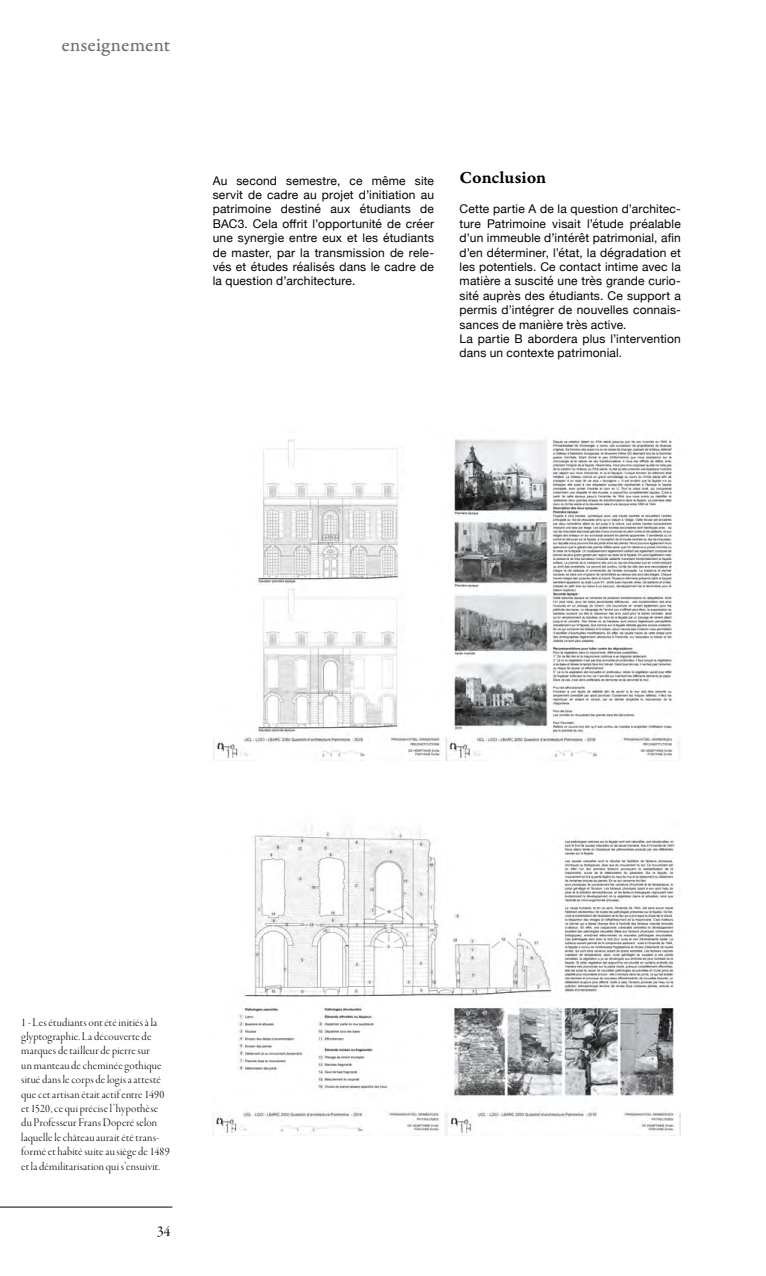
<style>
.page{position:relative;width:766px;height:1276px;background:#fff}
.page>*{position:absolute;margin:0;border:0;box-sizing:border-box;transform-origin:0 0}
.t1{font:19.5px "Garamond Premr Pro Capt";letter-spacing:.005em;color:#706f6f}
.t2{font:18px "Garamond Premr Pro Smbd Capt";color:#000}
.t3{font:15px "Garamond Premr Pro Subh";color:#000}
.t4{font:12px/14.4px "Helvetica Neue";letter-spacing:.015em;color:#000;text-align:justify}
.t5{font:12px/14.4px "Garamond Premr Pro Lt Disp";letter-spacing:.015em;color:#000}
</style>
<div class="page">
<img style="left:213px;top:826px;width:467px;height:309px">
<img style="left:213px;top:438px;width:467px;height:322px">
<hr style="left:0;top:1206px;width:172px;height:1px;background:#000">
<h1 class="t1" style="left:62px;top:34px;width:110px">enseignement</h1>
<p class="t4" style="left:213px;top:174px;width:223px">Au second semestre, ce même site servit de cadre au projet d’initiation au patrimoine destiné aux étudiants de BAC3. Cela offrit l’opportunité de créer une synergie entre eux et les étudiants de master, par la transmission de rele&shy;vés et études réalisés dans le cadre de la question d’architecture.</p>
<h2 class="t2" style="left:459px;top:167px;width:88px">Conclusion</h2>
<p class="t4" style="left:459px;top:203px;width:223px;text-align:left">Cette partie A de la question d’architec&shy;ture Patrimoine visait l’étude préalable d’un immeuble d’intérêt patrimonial, afin d’en déterminer, l’état, la dégradation et les potentiels. Ce contact intime avec la matière a suscité une très grande curio&shy;sité auprès des étudiants. Ce support a permis d’intégrer de nouvelles connais&shy;sances de manière très active.<br>La partie B abordera plus l’intervention dans un contexte patrimonial.</p>
<p class="t5" style="left:21px;top:1015px;width:150px">1 - Les étudiants ont été initiés à la glyptographie. La découverte de marques de tailleur de pierre sur<br>un manteau de cheminée gothique situé dans le corps de logis a attesté que cet artisan était actif entre 1490 et 1520, ce qui précise l’hypothèse du Professeur Frans Doperé selon laquelle le château aurait été trans&shy;formé et habité suite au siège de 1489 et la démilitarisation qui s’ensuivit.</p>
<p class="t3" style="left:157px;top:1223px;width:15px">34</p>
</div>
